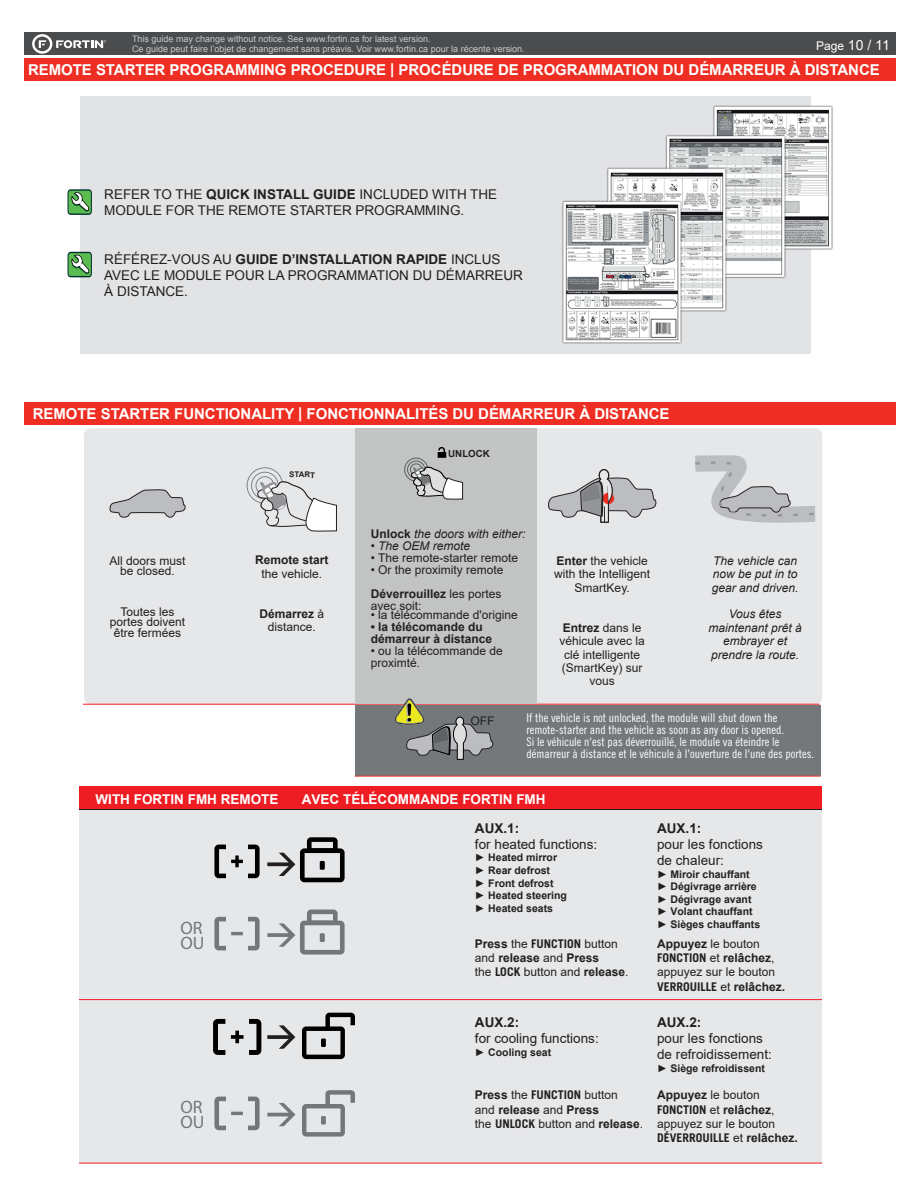
<style>
.page{position:relative;width:918px;height:1188px;background:#fff}
.page>*{position:absolute;margin:0;border:0;box-sizing:border-box;transform-origin:0 0}
.t1{font:18px/15px "Myriad Pro";color:#757679}
.t2{font:700 15px "Arial";letter-spacing:-.005em;color:#fff}
.t3{font:13.95px "Arial";color:#fff}
.t4{font:13.5px/16.2px "Arial";color:#231f20}
.t5{font:700 13.5px "Arial";color:#fff}
.t6{font:700 13.5px "Arial";color:#231f20}
.t7{font:12px/13.4px "Arial";color:#231f20;text-align:center}
.t8{font:12px/12px "Trade Gothic LT Std Cn 18";color:#fff}
.t9{font:italic 12px/13.4px "Arial";color:#231f20;text-align:justify}
.t10{font:700 12px "Trade Gothic LT Std";color:#231f20}
.t11{font:700 12px/12px "Arial";color:#231f20}
.t12{font:700 10.5px/12.6px "Arial";color:#231f20}
.t13{font:700 9.75px "Arial";color:#231f20}
.t14{font:9px/9.8px "Arial";color:#c7c8ca}
.t15{font:700 7.95px "Arial";color:#231f20}
.s1{font-size:12px}
.s2{font-weight:700}
.s3{font-weight:400}
.s4{font-weight:700;font-style:normal}
.s5{font-style:italic}
.s6{font-family:"Trade Gothic LT Std";font-weight:700}
.s7{font-family:"Arial";font-weight:400}
.s8{font-family:"Arial"}
</style>
<div class="page">
<div style="left:24px;top:33px;width:872px;height:22px;background:#4b4c4d"></div>
<div style="left:24px;top:58px;width:872px;height:23px;background:#ee2e22"></div>
<svg style="left:32px;top:34px;width:74px;height:20px"></svg>
<div style="left:80px;top:97px;width:731px;height:257px;background:#e2e3e5"></div>
<img style="left:562px;top:105px;width:271px;height:239px">
<svg style="left:68px;top:189px;width:24px;height:26px"></svg>
<svg style="left:68px;top:252px;width:24px;height:25px"></svg>
<div style="left:24px;top:403px;width:872px;height:22px;background:#ee2e22"></div>
<div style="left:84px;top:428px;width:738px;height:276px;background:#e6e7e9;border-radius:6px"></div>
<svg style="left:246px;top:467px;width:91px;height:65px"></svg>
<svg style="left:109px;top:489px;width:77px;height:29px"></svg>
<svg style="left:548px;top:469px;width:109px;height:54px"></svg>
<svg style="left:695px;top:455px;width:120px;height:68px"></svg>
<hr style="left:83px;top:704px;width:737px;height:1px;background:#ee1d23">
<div style="left:355px;top:705px;width:466px;height:71px;background:#74787a"></div>
<hr style="left:355px;top:776px;width:466px;height:1px;background:#ee2f2c">
<div style="left:355px;top:428px;width:182px;height:276px;background:#c2c3c3"></div>
<div style="left:410px;top:464px;width:12px;height:12px;border:1px solid #5d6162;border-radius:50%"></div>
<div style="left:404px;top:458px;width:24px;height:23px;border:1px solid #5d6162;border-radius:50%"></div>
<div style="left:407px;top:461px;width:18px;height:18px;border:1px solid #5d6162;border-radius:50%"></div>
<svg style="left:411px;top:467px;width:52px;height:33px"></svg>
<div style="left:438px;top:452px;width:8px;height:6px;border:1px solid #000001"></div>
<svg style="left:438px;top:446px;width:8px;height:11px"></svg>
<div style="left:79px;top:809px;width:743px;height:354px;background:#e6e7e9"></div>
<hr style="left:79px;top:809px;width:743px;height:1px;background:#231f20">
<svg style="left:214px;top:845px;width:46px;height:33px"></svg>
<svg style="left:213px;top:1019px;width:12px;height:36px"></svg>
<svg style="left:231px;top:1019px;width:30px;height:36px"></svg>
<svg style="left:267px;top:1025px;width:28px;height:24px"></svg>
<svg style="left:302px;top:1013px;width:53px;height:46px"></svg>
<svg style="left:214px;top:917px;width:46px;height:33px"></svg>
<svg style="left:267px;top:1103px;width:28px;height:23px"></svg>
<svg style="left:267px;top:837px;width:78px;height:45px"></svg>
<svg style="left:267px;top:910px;width:78px;height:45px"></svg>
<svg style="left:302px;top:1090px;width:53px;height:47px"></svg>
<svg style="left:214px;top:1097px;width:46px;height:33px"></svg>
<div style="left:79px;top:786px;width:743px;height:23px;background:#ee1d23"></div>
<hr style="left:79px;top:1163px;width:743px;height:1px;background:#ee1d23">
<hr style="left:79px;top:999px;width:743px;height:1px;background:#ee1d23">
<svg style="left:394px;top:698px;width:100px;height:62px"></svg>
<p class="t14" style="left:132px;top:34px;width:394px">This guide may change without notice. See www.fortin.ca for latest version.<br>Ce guide peut faire l’objet de changement sans préavis. Voir www.fortin.ca pour la récente version.</p>
<p class="t2" style="left:28px;top:59px;width:853px">REMOTE STARTER PROGRAMMING PROCEDURE | PROCÉDURE DE PROGRAMMATION DU DÉMARREUR À DISTANCE</p>
<p class="t3" style="left:816px;top:36px;width:75px"><span class="s1">Page</span> 10 / 11</p>
<p class="t4" style="left:104px;top:186px;width:395px">REFER TO THE <span class="s2">QUICK INSTALL GUIDE</span> INCLUDED WITH THE<br>MODULE FOR THE REMOTE STARTER PROGRAMMING.</p>
<p class="t4" style="left:104px;top:251px;width:420px">RÉFÉREZ-VOUS AU <span class="s2">GUIDE D’INSTALLATION RAPIDE</span> INCLUS<br>AVEC LE MODULE POUR LA PROGRAMMATION DU DÉMARREUR<br>À DISTANCE.</p>
<p class="t2" style="left:33px;top:403px;width:638px">REMOTE STARTER FUNCTIONALITY | FONCTIONNALITÉS DU DÉMARREUR À DISTANCE</p>
<p class="t7" style="left:110px;top:555px;width:78px;line-height:10.8px">All doors must be closed.</p>
<p class="t7" style="left:110px;top:606px;width:77px;line-height:10.8px">Toutes les portes doivent être fermées</p>
<p class="t15" style="left:289px;top:469px;width:27px;rotate:1deg">START</p>
<p class="t11" style="left:255px;top:554px;width:75px">Remote start</p>
<p class="t7" style="left:261px;top:567px;width:62px">the vehicle.</p>
<p class="t11" style="left:259px;top:608px;width:66px">Démarrez <span class="s3">à</span></p>
<p class="t7" style="left:268px;top:620px;width:50px">distance.</p>
<p class="t13" style="left:448px;top:447px;width:43px">UNLOCK</p>
<p class="t9" style="left:371px;top:527px;width:156px"><span class="s4">Unlock</span> the doors with either:</p>
<p class="t9" style="left:371px;top:539px;width:101px">• The OEM remote</p>
<p class="t7" style="left:371px;top:551px;width:149px"><span class="s5">•</span> The remote-starter remote</p>
<p class="t7" style="left:371px;top:558px;width:134px;line-height:24px;text-align:left">• Or the proximity remote<br><span class="s2">Déverrouillez</span> les portes</p>
<p class="t7" style="left:371px;top:599px;width:52px">avec soit:</p>
<p class="t7" style="left:371px;top:608px;width:149px">• la télécommande d'origine</p>
<p class="t11" style="left:371px;top:621px;width:123px">• la télécomande du démarreur à distance</p>
<p class="t7" style="left:371px;top:645px;width:134px;line-height:12px;text-align:left">• ou la télécommande de proximté.</p>
<p class="t7" style="left:557px;top:554px;width:93px"><span class="s2">Enter</span> the vehicle</p>
<p class="t7" style="left:554px;top:567px;width:98px">with the Intelligent<br>SmartKey.</p>
<p class="t11" style="left:563px;top:622px;width:80px">Entrez <span class="s3">dans le</span></p>
<p class="t7" style="left:560px;top:634px;width:87px">véhicule avec la clé intelligente (SmartKey) sur vous</p>
<p class="t9" style="left:712px;top:554px;width:88px">The vehicle can now be put in to gear and driven.</p>
<p class="t9" style="left:708px;top:608px;width:95px;text-align:center">Vous êtes maintenant prêt à embrayer et prendre la route.</p>
<p class="t8" style="left:526px;top:712px;width:289px">If the vehicle is not unlocked, the module will shut down the remote-starter and the vehicle as soon as any door is opened.<br>Si le véhicule n'est pas déverrouillé, le module va éteindre le démarreur à distance et le véhicule à l'ouverture de l'une des portes.</p>
<p class="t5" style="left:96px;top:789px;width:184px">WITH FORTIN FMH REMOTE</p>
<p class="t5" style="left:302px;top:789px;width:245px">AVEC TÉLÉCOMMANDE FORTIN FMH</p>
<h1 class="t1" style="left:180px;top:920px;width:26px">OR<br>OU</h1>
<h1 class="t1" style="left:180px;top:1100px;width:26px">OR<br>OU</h1>
<p class="t6" style="left:475px;top:818px;width:46px">AUX.1:</p>
<p class="t4" style="left:475px;top:836px;width:124px">for heated functions:</p>
<p class="t12" style="left:475px;top:851px;width:94px">► Heated mirror ► Rear defrost<br>► Front defrost<br>► Heated steering ► Heated seats</p>
<p class="t6" style="left:657px;top:818px;width:46px">AUX.1:</p>
<p class="t4" style="left:657px;top:836px;width:107px">pour les fonctions de chaleur:</p>
<p class="t12" style="left:657px;top:868px;width:105px">► Miroir chauffant ► Dégivrage arrière ► Dégivrage avant ► Volant chauffant ► Sièges chauffants</p>
<p class="t7" style="left:475px;top:936px;width:155px;line-height:14.4px;text-align:left"><span class="s2">Press</span> the <span class="s6">FUNCTION</span> button and <span class="s2">release</span> and <span class="s2">Press<br></span>the <span class="s6">LOCK</span> button and <span class="s2">release</span>.</p>
<p class="t7" style="left:657px;top:937px;width:104px"><span class="s2">Appuyez</span> le bouton</p>
<p class="t10" style="left:657px;top:950px;width:119px">FONCTION <span class="s7">et</span> <span class="s8">relâchez</span><span class="s7">,</span></p>
<p class="t7" style="left:657px;top:965px;width:120px">appuyez sur le bouton</p>
<p class="t10" style="left:657px;top:979px;width:130px">VERROUILLE <span class="s7">et</span> <span class="s8">relâchez</span>.</p>
<p class="t6" style="left:475px;top:1013px;width:46px">AUX.2:</p>
<p class="t4" style="left:475px;top:1030px;width:125px">for cooling functions:</p>
<p class="t12" style="left:475px;top:1046px;width:78px">► Cooling seat</p>
<p class="t7" style="left:475px;top:1088px;width:170px;line-height:14.4px;text-align:left"><span class="s2">Press</span> the <span class="s6">FUNCTION</span> button<br>and <span class="s2">release</span> and <span class="s2">Press<br></span>the <span class="s6">UNLOCK</span> button and <span class="s2">release</span>.</p>
<p class="t6" style="left:657px;top:1013px;width:46px">AUX.2:</p>
<p class="t4" style="left:657px;top:1030px;width:116px">pour les fonctions de refroidissement:</p>
<p class="t12" style="left:657px;top:1062px;width:109px">► Siège refroidissent</p>
<p class="t7" style="left:657px;top:1088px;width:104px"><span class="s2">Appuyez</span> le bouton</p>
<p class="t10" style="left:657px;top:1102px;width:119px">FONCTION <span class="s7">et</span> <span class="s8">relâchez</span><span class="s7">,</span></p>
<p class="t7" style="left:657px;top:1117px;width:120px">appuyez sur le bouton</p>
<p class="t10" style="left:657px;top:1131px;width:142px">DÉVERROUILLE <span class="s7">et</span> <span class="s8">relâchez</span>.</p>
</div>
